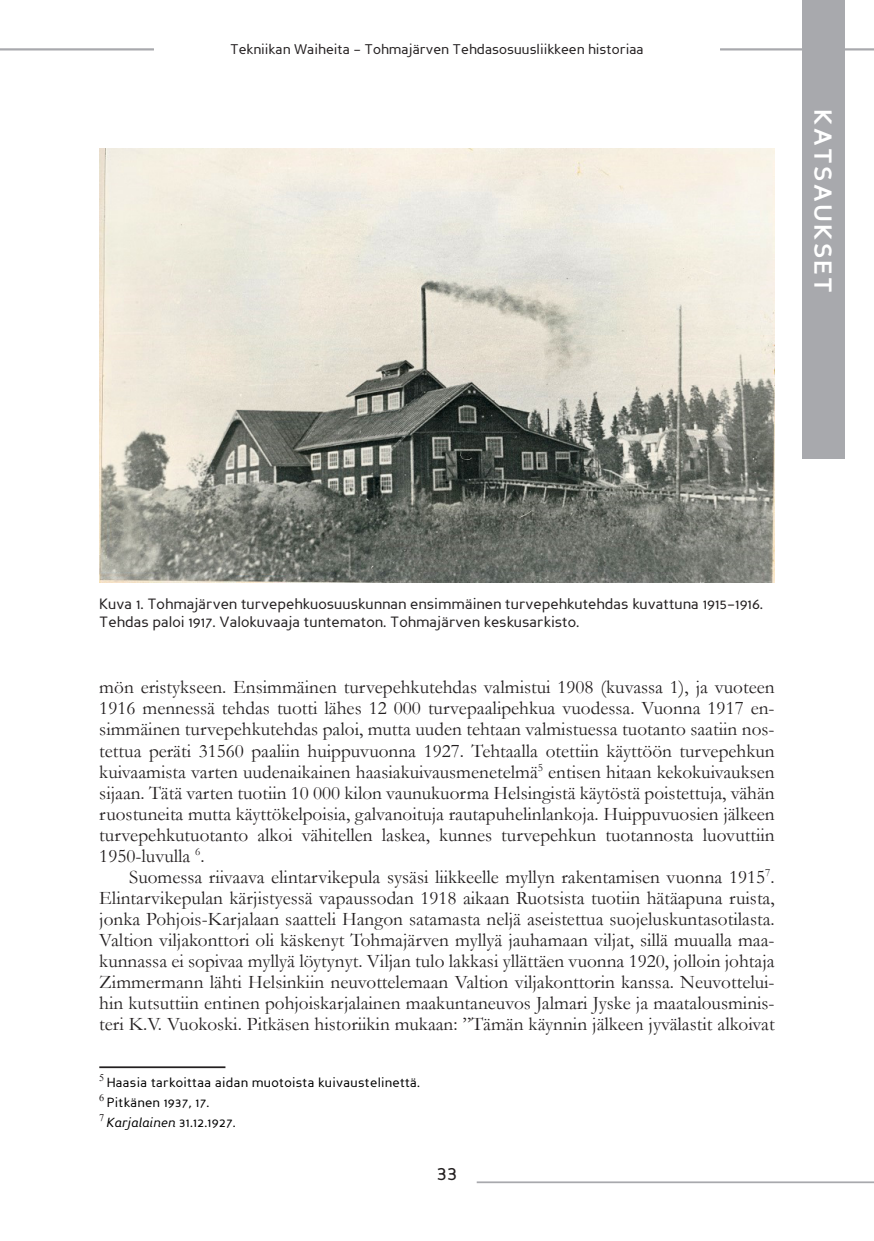
<style>
.page{position:relative;width:874px;height:1241px;background:#fff}
.page>*{position:absolute;margin:0;border:0;box-sizing:border-box;transform-origin:0 0}
.t1{font:700 24.5px "Perspective Sans";letter-spacing:.1em;color:#fff}
.t2{font:21px "Perspective Sans";color:#231f20}
.Leipäteksti{font:19.25px/21px "Garamond";color:#231f20;text-align:justify}
.Kuvateksti{font:14.88px/17.8px "Perspective Sans";color:#231f20}
.t3{font:14px "Perspective Sans";color:#231f20}
.Viite{font:13.12px "Perspective Sans";letter-spacing:.02em;color:#000}
.Viite-2{font:italic 13.12px "Perspective Sans";letter-spacing:.02em;color:#000}
.s1{color:#231f20}
.s2{font-style:normal}
</style>
<div class="page">
<div style="left:801px;top:0;width:42px;height:458px;background:#a8a9ad"></div>
<hr style="left:476px;top:1181px;width:397px;height:1px;background:#a8a9ad">
<hr style="left:719px;top:49px;width:154px;height:1px;background:#a8a9ad">
<hr style="left:0;top:49px;width:154px;height:1px;background:#a8a9ad">
<hr style="left:99px;top:1066px;width:126px;height:1px;background:#231f20">
<img style="left:99px;top:148px;width:675px;height:435px">
<p class="t3" style="left:230px;top:41px;width:415px">Tekniikan Waiheita – Tohmajärven Tehdasosuusliikkeen historiaa</p>
<p class="t1" style="left:837px;top:109px;width:185px;rotate:90deg">KATSAUKSET</p>
<p class="Kuvateksti" style="left:99px;top:595px;width:665px">Kuva 1. Tohmajärven turvepehkuosuuskunnan ensimmäinen turvepehkutehdas kuvattuna 1915–1916.<br>Tehdas paloi 1917. Valokuvaaja tuntematon. Tohmajärven keskusarkisto.</p>
<p class="Leipäteksti" style="left:99px;top:676px;width:676px">mön eristykseen. Ensimmäinen turvepehkutehdas valmistui 1908 (kuvassa 1), ja vuoteen 1916 mennessä tehdas tuotti lähes 12 000 turvepaalipehkua vuodessa. Vuonna 1917 en&shy;simmäinen turvepehkutehdas paloi, mutta uuden tehtaan valmistuessa tuotanto saatiin nos&shy;tettua peräti 31560 paaliin huippuvuonna 1927. Tehtaalla otettiin käyttöön turvepehkun kuivaamista varten uudenaikainen haasiakuivausmenetelmä<sup>5</sup> entisen hitaan kekokuivauksen sijaan. Tätä varten tuotiin 10 000 kilon vaunukuorma Helsingistä käytöstä poistettuja, vähän ruostuneita mutta käyttökelpoisia, galvanoituja rautapuhelinlankoja. Huippuvuosien jälkeen turvepehkutuotanto alkoi vähitellen laskea, kunnes turvepehkun tuotannosta luovuttiin 1950-luvulla <sup>6</sup>.</p>
<p class="Leipäteksti" style="left:99px;top:865px;width:676px;text-indent:30px">Suomessa riivaava elintarvikepula sysäsi liikkeelle myllyn rakentamisen vuonna 1915<sup>7</sup>.<br>Elintarvikepulan kärjistyessä vapaussodan 1918 aikaan Ruotsista tuotiin hätäapuna ruista, jonka Pohjois-Karjalaan saatteli Hangon satamasta neljä aseistettua suojeluskuntasotilasta.<br>Valtion viljakonttori oli käskenyt Tohmajärven myllyä jauhamaan viljat, sillä muualla maa&shy;kunnassa ei sopivaa myllyä löytynyt. Viljan tulo lakkasi yllättäen vuonna 1920, jolloin johtaja Zimmermann lähti Helsinkiin neuvottelemaan Valtion viljakonttorin kanssa. Neuvottelui&shy;hin kutsuttiin entinen pohjoiskarjalainen maakuntaneuvos Jalmari Jyske ja maatalousminis&shy;teri K.V. Vuokoski. Pitkäsen historiikin mukaan: ”Tämän käynnin jälkeen jyvälastit alkoivat</p>
<p class="Viite" style="left:99px;top:1074px;width:322px"><sup>5</sup> Haasia tarkoittaa aidan muotoista kuivaustelinettä.</p>
<p class="Viite" style="left:99px;top:1094px;width:111px"><sup>6</sup> Pitkänen 1937<span class="s1">,</span> 17.</p>
<p class="Viite-2" style="left:99px;top:1114px;width:138px"><sup>7</sup> Karjalainen <span class="s2">31.12.1927.</span></p>
<p class="t2" style="left:437px;top:1160px;width:22px">33</p>
</div>
